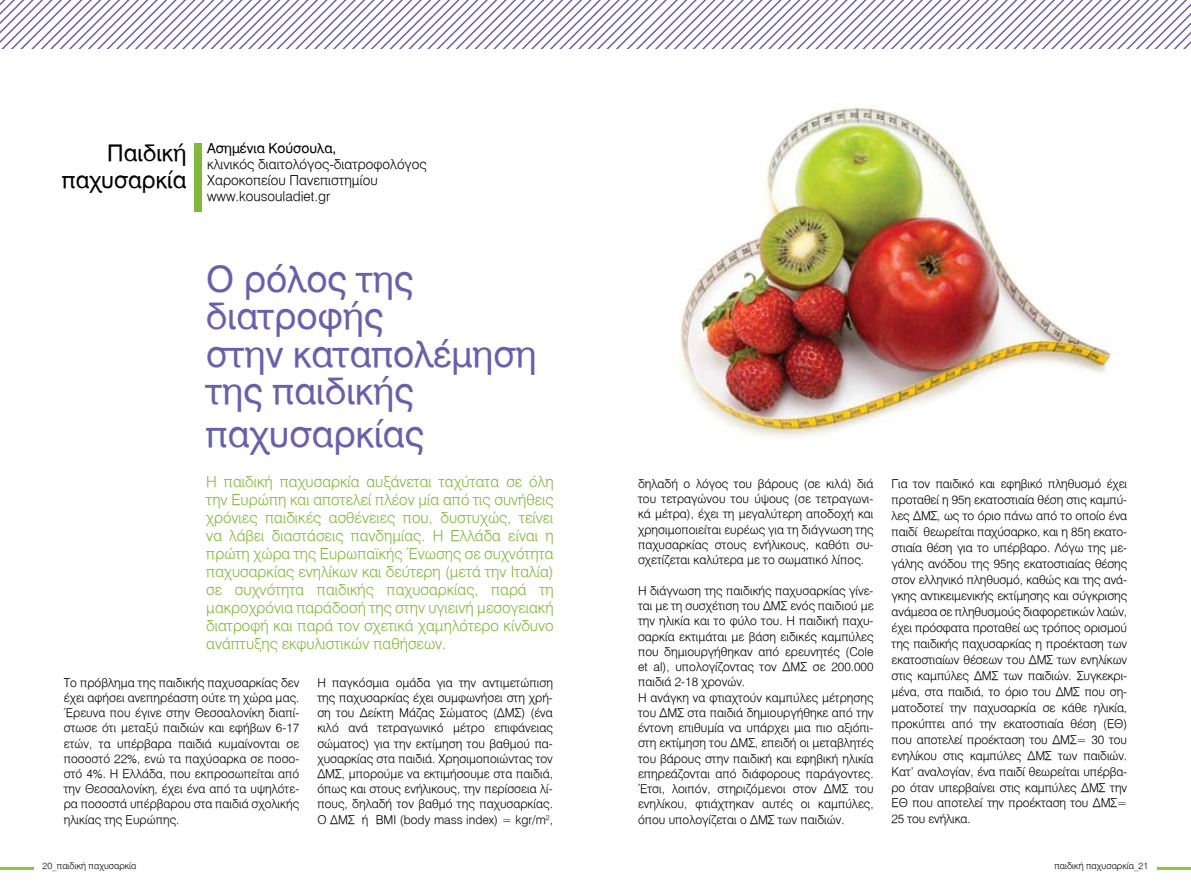
<style>
.page{position:relative;width:1191px;height:893px;background:#fff}
.page>*{position:absolute;margin:0;border:0;box-sizing:border-box;transform-origin:0 0}
.t1{font:36px/37.5px "Mg Helvetica Normal";color:#6a60aa}
.t2{font:22.5px/27px "Mg Helvetica Normal";color:#000;text-align:right}
.t3{font:15px/18px "Mg Helvetica Light Normal";color:#82b83a;text-align:justify}
.t4{font:13.5px/16.2px "Mg Helvetica Light Normal";color:#000}
.t5{font:13.5px "Mg Helvetica Normal";color:#000}
.t6{font:12px/15.9px "Mg Helvetica Light Normal";color:#000;text-align:justify}
.t7{font:9px "Mg Helvetica Light Normal";color:#000}
</style>
<div class="page">
<hr style="left:0;top:867px;width:34px;height:3px;background:#8cc63f">
<hr style="left:1157px;top:867px;width:34px;height:3px;background:#8cc63f">
<div style="left:195px;top:143px;width:7px;height:69px;background:#82b83a"></div>
<svg style="left:0;top:0;width:1191px;height:49px"></svg>
<img style="left:679px;top:106px;width:433px;height:333px">
<h2 class="t2" style="left:62px;top:139px;width:126px">Παιδική παχυσαρκία</h2>
<p class="t5" style="left:207px;top:140px;width:131px">Ασημένια Κούσουλα,</p>
<p class="t4" style="left:207px;top:156px;width:221px">κλινικός διαιτολόγος-διατροφολόγος<br>Χαροκοπείου Πανεπιστημίου www.kousouladiet.gr</p>
<h1 class="t1" style="left:206px;top:260px;width:332px">Ο ρόλος της διατροφής<br>στην καταπολέμηση της παιδικής</h1>
<h1 class="t1" style="left:206px;top:415px;width:219px">παχυσαρκίας</h1>
<p class="t3" style="left:206px;top:472px;width:349px">Η παιδική παχυσαρκία αυξάνεται ταχύτατα σε όλη την Ευρώπη και αποτελεί πλέον μία από τις συνήθεις χρόνιες παιδικές ασθένειες που, δυστυχώς, τείνει να λάβει διαστάσεις πανδημίας. Η Ελλάδα είναι η πρώτη χώρα της Ευρωπαϊκής Ένωσης σε συχνότητα παχυσαρκίας ενηλίκων και δεύτερη (μετά την Ιταλία) σε συχνότητα παιδικής παχυσαρκίας, παρά τη μακροχρόνια παράδοσή της στην υγιεινή μεσογειακή διατροφή και παρά τον σχετικά χαμηλότερο κίνδυνο ανάπτυξης εκφυλιστικών παθήσεων.</p>
<p class="t6" style="left:64px;top:675px;width:237px;line-height:15.1px">Το πρόβλημα της παιδικής παχυσαρκίας δεν έχει αφήσει ανεπηρέαστη ούτε τη χώρα μας.<br>Έρευνα που έγινε στην Θεσσαλονίκη διαπί&shy;στωσε ότι μεταξύ παιδιών και εφήβων 6-17 ετών, τα υπέρβαρα παιδιά κυμαίνονται σε ποσοστό 22%, ενώ τα παχύσαρκα σε ποσο&shy;στό 4%. Η Ελλάδα, που εκπροσωπείται από την Θεσσαλονίκη, έχει ένα από τα υψηλότε&shy;ρα ποσοστά υπέρβαρου στα παιδιά σχολικής ηλικίας της Ευρώπης.</p>
<p class="t6" style="left:317px;top:675px;width:237px;line-height:15.1px">Η παγκόσμια ομάδα για την αντιμετώπιση της παχυσαρκίας έχει συμφωνήσει στη χρή&shy;ση του Δείκτη Μάζας Σώματος (ΔΜΣ) (ένα κιλό ανά τετραγωνικό μέτρο επιφάνειας σώματος) για την εκτίμηση του βαθμού πα&shy;χυσαρκίας στα παιδιά. Χρησιμοποιώντας τον ΔΜΣ, μπορούμε να εκτιμήσουμε στα παιδιά, όπως και στους ενήλικους, την περίσσεια λί&shy;πους, δηλαδή τον βαθμό της παχυσαρκίας.<br>Ο ΔΜΣ ή ΒΜΙ (body mass index) = kgr/m<sup>2</sup>,</p>
<p class="t6" style="left:638px;top:476px;width:237px;line-height:15.3px">δηλαδή ο λόγος του βάρους (σε κιλά) διά του τετραγώνου του ύψους (σε τετραγωνι&shy;κά μέτρα), έχει τη μεγαλύτερη αποδοχή και χρησιμοποιείται ευρέως για τη διάγνωση της παχυσαρκίας στους ενήλικους, καθότι συ&shy;σχετίζεται καλύτερα με το σωματικό λίπος.</p>
<p class="t6" style="left:638px;top:583px;width:237px;line-height:15.3px;text-align:left">Η διάγνωση της παιδικής παχυσαρκίας γίνε&shy;ται με τη συσχέτιση του ΔΜΣ ενός παιδιού με την ηλικία και το φύλο του. Η παιδική παχυ&shy;σαρκία εκτιμάται με βάση ειδικές καμπύλες που δημιουργήθηκαν από ερευνητές (Cole et al), υπολογίζοντας τον ΔΜΣ σε 200.000 παιδιά 2-18 χρονών.<br>Η ανάγκη να φτιαχτούν καμπύλες μέτρησης του ΔΜΣ στα παιδιά δημιουργήθηκε από την έντονη επιθυμία να υπάρχει μια πιο αξιόπι&shy;στη εκτίμηση του ΔΜΣ, επειδή οι μεταβλητές του βάρους στην παιδική και εφηβική ηλικία επηρεάζονται από διάφορους παράγοντες.<br>Έτσι, λοιπόν, στηριζόμενοι στον ΔΜΣ του ενηλίκου, φτιάχτηκαν αυτές οι καμπύλες, όπου υπολογίζεται ο ΔΜΣ των παιδιών.</p>
<p class="t6" style="left:891px;top:476px;width:237px">Για τον παιδικό και εφηβικό πληθυσμό έχει προταθεί η 95η εκατοστιαία θέση στις καμπύ&shy;λες ΔΜΣ, ως το όριο πάνω από το οποίο ένα παιδί θεωρείται παχύσαρκο, και η 85η εκατο&shy;στιαία θέση για το υπέρβαρο. Λόγω της με&shy;γάλης ανόδου της 95ης εκατοστιαίας θέσης στον ελληνικό πληθυσμό, καθώς και της ανά&shy;γκης αντικειμενικής εκτίμησης και σύγκρισης ανάμεσα σε πληθυσμούς διαφορετικών λαών, έχει πρόσφατα προταθεί ως τρόπος ορισμού της παιδικής παχυσαρκίας η προέκταση των εκατοστιαίων θέσεων του ΔΜΣ των ενηλίκων στις καμπύλες ΔΜΣ των παιδιών. Συγκεκρι&shy;μένα, στα παιδιά, το όριο του ΔΜΣ που ση&shy;ματοδοτεί την παχυσαρκία σε κάθε ηλικία, προκύπτει από την εκατοστιαία θέση (ΕΘ) που αποτελεί προέκταση του ΔΜΣ= 30 του ενηλίκου στις καμπύλες ΔΜΣ των παιδιών.<br>Κατ’ αναλογίαν, ένα παιδί θεωρείται υπέρβα&shy;ρο όταν υπερβαίνει στις καμπύλες ΔΜΣ την ΕΘ που αποτελεί την προέκταση του ΔΜΣ= 25 του ενήλικα.</p>
<p class="t7" style="left:43px;top:861px;width:95px">20_παιδική παχυσαρκία</p>
<p class="t7" style="left:1054px;top:861px;width:95px">παιδική παχυσαρκία_21</p>
</div>
